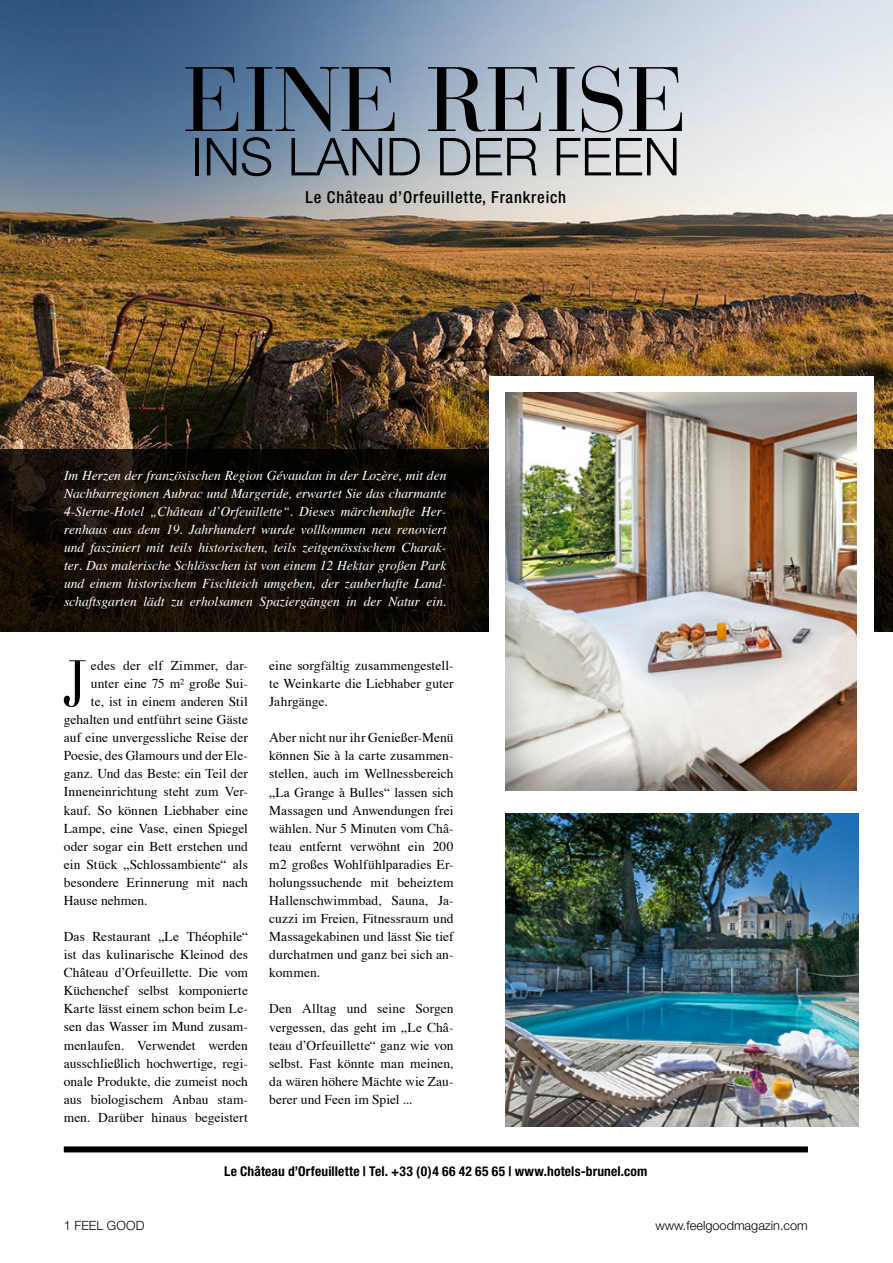
<style>
.page{position:relative;width:893px;height:1263px;background:#fff}
.page>*{position:absolute;margin:0;border:0;box-sizing:border-box;transform-origin:0 0}
.t1{font:90.75px "Bauer Bodoni";color:#000}
.t2{font:64.2px "Didot";color:#000;scale:.8 1}
.t3{font:300 52.5px "Helvetica Neue";color:#000}
.t4{font:500 condensed 16.5px "Helvetica Neue";letter-spacing:.05em;color:#000}
.t5{font:13.5px/18.1px "Times";color:#000;text-align:justify}
.t6{font:italic 13.5px/18px "Times";color:#fff;text-align:justify}
.t7{font:700 condensed 13.5px "Helvetica Neue";letter-spacing:.01em;color:#000}
.t8{font:300 12.75px "Helvetica Neue";color:#000}
</style>
<div class="page">
<img style="left:0;top:0;width:893px;height:449px">
<svg style="left:0;top:449px;width:893px;height:182px;background:#120c06"></svg>
<img style="left:505px;top:813px;width:354px;height:314px">
<div style="left:64px;top:1146px;width:744px;height:6px;background:#000"></div>
<div style="left:489px;top:376px;width:384px;height:436px;background:#fff"></div>
<img style="left:505px;top:393px;width:352px;height:398px">
<h1 class="t1" style="left:184px;top:46px;width:498px">EINE REISE</h1>
<h3 class="t3" style="left:191px;top:125px;width:490px">ins Land der Feen</h3>
<p class="t4" style="left:306px;top:188px;width:262px">Le Château d’Orfeuillette, Frankreich</p>
<p class="t6" style="left:64px;top:466px;width:384px">Im Herzen der französischen Region Gévaudan in der Lozère, mit den Nachbarregionen Aubrac und Margeride, erwartet Sie das charmante 4-Sterne-Hotel „Château d’Orfeuillette“. Dieses märchenhafte Her&shy;renhaus aus dem 19. Jahrhundert wurde vollkommen neu renoviert und fasziniert mit teils historischen, teils zeitgenössischem Charak&shy;ter. Das malerische Schlösschen ist von einem 12 Hektar großen Park und einem historischem Fischteich umgeben, der zauberhafte Land&shy;schaftsgarten lädt zu erholsamen Spaziergängen in der Natur ein.</p>
<h2 class="t2" style="left:63px;top:645px;width:31px">J</h2>
<p class="t5" style="left:91px;top:656px;width:159px">edes der elf Zimmer, dar-</p>
<p class="t5" style="left:91px;top:674px;width:159px">unter eine 75 m² große Sui-</p>
<p class="t5" style="left:91px;top:692px;width:159px">te, ist in einem anderen Stil</p>
<p class="t5" style="left:64px;top:710px;width:186px">gehalten und entführt seine Gäste</p>
<p class="t5" style="left:64px;top:728px;width:186px">auf eine unvergessliche Reise der</p>
<p class="t5" style="left:64px;top:746px;width:186px">Poesie, des Glamours und der Ele-</p>
<p class="t5" style="left:64px;top:764px;width:186px">ganz. Und das Beste: ein Teil der</p>
<p class="t5" style="left:64px;top:783px;width:186px">Inneneinrichtung steht zum Ver-</p>
<p class="t5" style="left:64px;top:801px;width:186px">kauf. So können Liebhaber eine</p>
<p class="t5" style="left:64px;top:819px;width:186px">Lampe, eine Vase, einen Spiegel</p>
<p class="t5" style="left:64px;top:837px;width:186px">oder sogar ein Bett erstehen und</p>
<p class="t5" style="left:64px;top:855px;width:186px">ein Stück „Schlossambiente“ als</p>
<p class="t5" style="left:64px;top:873px;width:186px">besondere Erinnerung mit nach</p>
<p class="t5" style="left:64px;top:891px;width:85px">Hause nehmen.</p>
<p class="t5" style="left:64px;top:927px;width:186px">Das Restaurant „Le Théophile“ ist das kulinarische Kleinod des Château d’Orfeuillette. Die vom Küchenchef selbst komponierte Karte lässt einem schon beim Le&shy;sen das Wasser im Mund zusam&shy;menlaufen. Verwendet werden ausschließlich hochwertige, regi&shy;onale Produkte, die zumeist noch aus biologischem Anbau stam&shy;men. Darüber hinaus begeistert</p>
<p class="t5" style="left:269px;top:656px;width:186px">eine sorgfältig zusammengestell&shy;te Weinkarte die Liebhaber guter Jahrgänge.</p>
<p class="t5" style="left:269px;top:728px;width:186px">Aber nicht nur ihr Genießer-Menü können Sie à la carte zusammen&shy;stellen, auch im Wellnessbereich „La Grange à Bulles“ lassen sich Massagen und Anwendungen frei wählen. Nur 5 Minuten vom Châ&shy;teau entfernt verwöhnt ein 200 m2 großes Wohlfühlparadies Er&shy;holungssuchende mit beheiztem Hallenschwimmbad, Sauna, Ja&shy;cuzzi im Freien, Fitnessraum und Massagekabinen und lässt Sie tief durchatmen und ganz bei sich an&shy;kommen.</p>
<p class="t5" style="left:269px;top:999px;width:186px">Den Alltag und seine Sorgen vergessen, das geht im „Le Châ&shy;teau d’Orfeuillette“ ganz wie von selbst. Fast könnte man meinen, da wären höhere Mächte wie Zau&shy;berer und Feen im Spiel ...</p>
<p class="t7" style="left:224px;top:1163px;width:425px">Le Château d’Orfeuillette | Tel. +33 (0)4 66 42 65 65 | www.hotels-brunel.com</p>
<p class="t8" style="left:64px;top:1218px;width:82px">1 FEEL GOOD</p>
<p class="t8" style="left:655px;top:1218px;width:154px">www.feelgoodmagazin.com</p>
</div>
